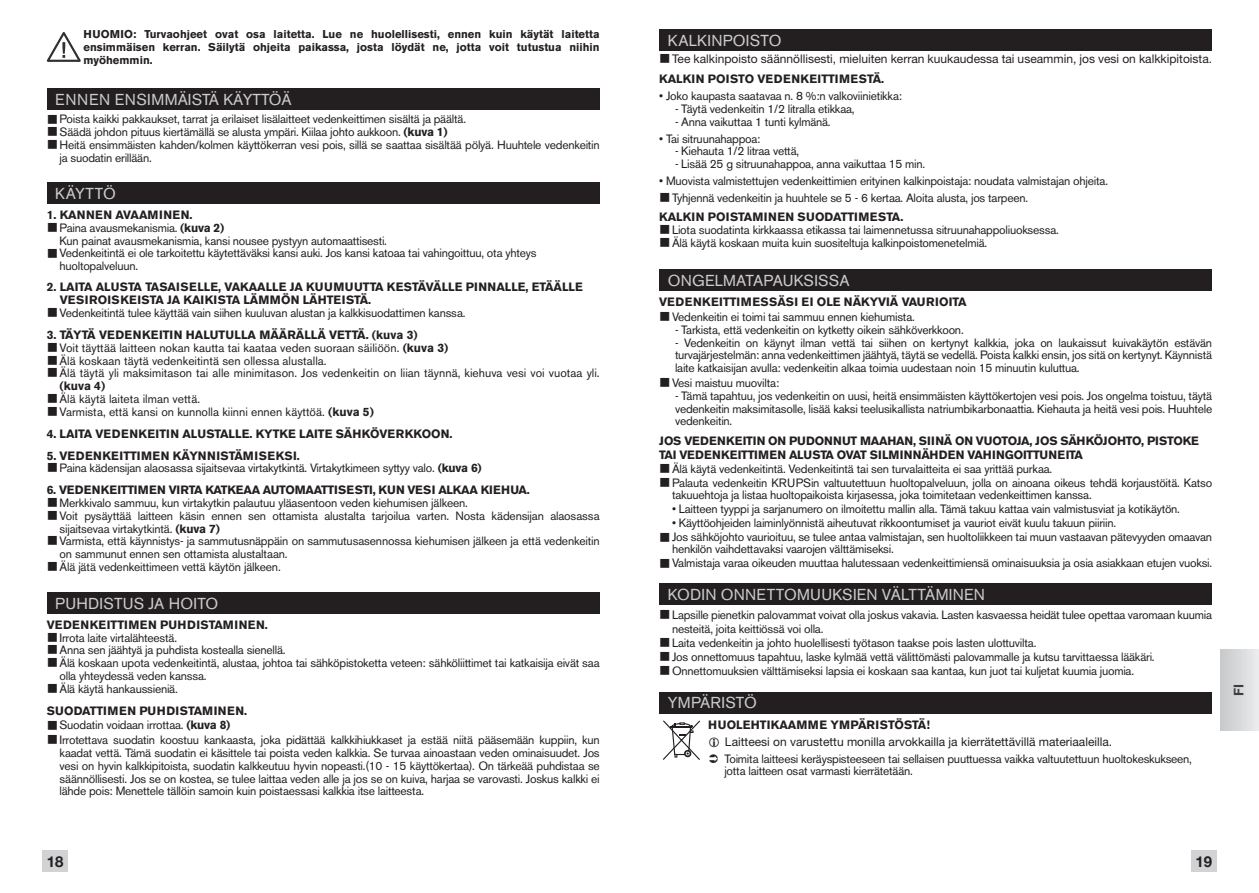
<style>
.page{position:relative;width:1259px;height:893px;background:#fff}
.page>*{position:absolute;margin:0;border:0;box-sizing:border-box;transform-origin:0 0}
.t1{font:15.75px "Akzidenz Grotesk BE";letter-spacing:.015em;color:#cbccce}
.t2{font:700 15px "Helvetica Neue";color:#231f20}
.t3{font:700 13.5px "Helvetica Neue";color:#3e3e3f}
.t4{font:12px/12.8px "Akzidenz Grotesk BE";letter-spacing:-.02em;color:#231f20}
.t5{font:12px/12.8px "Akzidenz Grotesk BE";color:#231f20}
.t6{font:700 12px/12.8px "Akzidenz Grotesk BE";color:#231f20}
.t7{font:700 12px/13.5px "Akzidenz Grotesk BE";letter-spacing:-.02em;color:#231f20}
.t8{font:12px "Helvetica Neue LT Std";color:#231f20}
.t9{font:700 12px "Akzidenz Grotesk BE";letter-spacing:.02em;color:#231f20}
.t10{font:700 12px "Akzidenz Grotesk BE";letter-spacing:.04em;color:#231f20}
.t11{font:700 11.25px/12.8px "Akzidenz Grotesk BE";color:#231f20;text-align:justify}
.s1{font-weight:700}
</style>
<div class="page">
<div style="left:1191px;top:851px;width:25px;height:21px;background:#d1d2d4"></div>
<div style="left:43px;top:851px;width:25px;height:21px;background:#d1d2d4"></div>
<div style="left:659px;top:30px;width:553px;height:21px;background:#231f20"></div>
<div style="left:659px;top:270px;width:553px;height:21px;background:#231f20"></div>
<div style="left:659px;top:584px;width:553px;height:21px;background:#231f20"></div>
<div style="left:659px;top:692px;width:553px;height:21px;background:#231f20"></div>
<svg style="left:663px;top:720px;width:37px;height:40px"></svg>
<svg style="left:46px;top:32px;width:35px;height:30px"></svg>
<div style="left:47px;top:88px;width:553px;height:21px;background:#231f20"></div>
<div style="left:47px;top:182px;width:553px;height:21px;background:#231f20"></div>
<div style="left:47px;top:593px;width:553px;height:21px;background:#231f20"></div>
<p class="t11" style="left:83px;top:28px;width:518px">HUOMIO: Turvaohjeet ovat osa laitetta. Lue ne huolellisesti, ennen kuin käytät laitetta ensimmäisen kerran. Säilytä ohjeita paikassa, josta löydät ne, jotta voit tutustua niihin myöhemmin.</p>
<h1 class="t1" style="left:55px;top:90px;width:238px">ENNEN ENSIMMÄISTÄ KÄYTTÖÄ</h1>
<p class="t4" style="left:60px;top:113px;width:541px">Poista kaikki pakkaukset, tarrat ja erilaiset lisälaitteet vedenkeittimen sisältä ja päältä.<br>Säädä johdon pituus kiertämällä se alusta ympäri. Kiilaa johto aukkoon. <span class="s1">(kuva 1)<br></span>Heitä ensimmäisten kahden/kolmen käyttökerran vesi pois, sillä se saattaa sisältää pölyä. Huuhtele vedenkeitin ja suodatin erillään.</p>
<h1 class="t1" style="left:55px;top:184px;width:62px">KÄYTTÖ</h1>
<p class="t4" style="left:60px;top:209px;width:478px;text-indent:-13px"><span class="s1">1. KANNEN AVAAMINEN.<br></span>Paina avausmekanismia. <span class="s1">(kuva 2)<br></span>Kun painat avausmekanismia, kansi nousee pystyyn automaattisesti.<br>Vedenkeitintä ei ole tarkoitettu käytettäväksi kansi auki. Jos kansi katoaa tai vahingoittuu, ota yhteys huoltopalveluun.</p>
<p class="t6" style="left:60px;top:281px;width:524px;text-indent:-13px">2. LAITA ALUSTA TASAISELLE, VAKAALLE JA KUUMUUTTA KESTÄVÄLLE PINNALLE, ETÄÄLLE<br>VESIROISKEISTA JA KAIKISTA LÄMMÖN LÄHTEISTÄ.</p>
<p class="t4" style="left:60px;top:306px;width:407px">Vedenkeitintä tulee käyttää vain siihen kuuluvan alustan ja kalkkisuodattimen kanssa.</p>
<p class="t5" style="left:60px;top:328px;width:541px;text-indent:-13px"><span class="s1">3. TÄYTÄ VEDENKEITIN HALUTULLA MÄÄRÄLLÄ VETTÄ. (kuva 3)<br></span>Voit täyttää laitteen nokan kautta tai kaataa veden suoraan säiliöön. <span class="s1">(kuva 3)<br></span>Älä koskaan täytä vedenkeitintä sen ollessa alustalla.<br>Älä täytä yli maksimitason tai alle minimitason. Jos vedenkeitin on liian täynnä, kiehuva vesi voi vuotaa yli.</p>
<p class="t6" style="left:60px;top:380px;width:47px">(kuva 4)</p>
<p class="t5" style="left:60px;top:392px;width:316px">Älä käytä laiteta ilman vettä.<br>Varmista, että kansi on kunnolla kiinni ennen käyttöä. <span class="s1">(kuva 5)</span></p>
<p class="t6" style="left:47px;top:427px;width:407px">4. LAITA VEDENKEITIN ALUSTALLE. KYTKE LAITE SÄHKÖVERKKOON.</p>
<p class="t4" style="left:60px;top:449px;width:424px;text-indent:-13px"><span class="s1">5. VEDENKEITTIMEN KÄYNNISTÄMISEKSI.<br></span>Paina kädensijan alaosassa sijaitsevaa virtakytkintä. Virtakytkimeen syttyy valo. <span class="s1">(kuva 6)</span></p>
<p class="t7" style="left:47px;top:483px;width:484px">6. VEDENKEITTIMEN VIRTA KATKEAA AUTOMAATTISESTI, KUN VESI ALKAA KIEHUA.</p>
<p class="t4" style="left:60px;top:496px;width:541px">Merkkivalo sammuu, kun virtakytkin palautuu yläasentoon veden kiehumisen jälkeen.<br>Voit pysäyttää laitteen käsin ennen sen ottamista alustalta tarjoilua varten. Nosta kädensijan alaosassa sijaitsevaa virtakytkintä. <span class="s1">(kuva 7)<br></span>Varmista, että käynnistys- ja sammutusnäppäin on sammutusasennossa kiehumisen jälkeen ja että vedenkeitin on sammunut ennen sen ottamista alustaltaan.<br>Älä jätä vedenkeittimeen vettä käytön jälkeen.</p>
<h1 class="t1" style="left:55px;top:594px;width:165px">PUHDISTUS JA HOITO</h1>
<p class="t10" style="left:47px;top:618px;width:223px">VEDENKEITTIMEN PUHDISTAMINEN.</p>
<p class="t4" style="left:60px;top:631px;width:542px">Irrota laite virtalähteestä.<br>Anna sen jäähtyä ja puhdista kostealla sienellä.<br>Älä koskaan upota vedenkeitintä, alustaa, johtoa tai sähköpistoketta veteen: sähköliittimet tai katkaisija eivät saa olla yhteydessä veden kanssa.<br>Älä käytä hankaussieniä.</p>
<p class="t4" style="left:60px;top:703px;width:542px;line-height:14.9px;text-indent:-13px"><span class="s1">SUODATTIMEN PUHDISTAMINEN.<br></span>Suodatin voidaan irrottaa. <span class="s1">(kuva 8)<br></span>Irrotettava suodatin koostuu kankaasta, joka pidättää kalkkihiukkaset ja estää niitä pääsemään kuppiin, kun</p>
<p class="t4" style="left:60px;top:746px;width:542px;text-align:justify">kaadat vettä. Tämä suodatin ei käsittele tai poista veden kalkkia. Se turvaa ainoastaan veden ominaisuudet. Jos vesi on hyvin kalkkipitoista, suodatin kalkkeutuu hyvin nopeasti.(10 - 15 käyttökertaa). On tärkeää puhdistaa se säännöllisesti. Jos se on kostea, se tulee laittaa veden alle ja jos se on kuiva, harjaa se varovasti. Joskus kalkki ei lähde pois: Menettele tällöin samoin kuin poistaessasi kalkkia itse laitteesta.</p>
<h1 class="t1" style="left:668px;top:31px;width:115px">KALKINPOISTO</h1>
<p class="t8" style="left:672px;top:51px;width:541px">Tee kalkinpoisto säännöllisesti, mieluiten kerran kuukaudessa tai useammin, jos vesi on kalkkipitoista.</p>
<p class="t9" style="left:659px;top:72px;width:226px">KALKIN POISTO VEDENKEITTIMESTÄ.</p>
<p class="t4" style="left:659px;top:89px;width:244px">• Joko kaupasta saatavaa n. 8 %:n valkoviinietikka:</p>
<p class="t4" style="left:675px;top:102px;width:181px">- Täytä vedenkeitin 1/2 litralla etikkaa,</p>
<p class="t4" style="left:675px;top:115px;width:157px">- Anna vaikuttaa 1 tunti kylmänä.</p>
<p class="t4" style="left:659px;top:132px;width:103px">• Tai sitruunahappoa:</p>
<p class="t4" style="left:675px;top:145px;width:126px">- Kiehauta 1/2 litraa vettä,</p>
<p class="t4" style="left:675px;top:157px;width:252px">- Lisää 25 g sitruunahappoa, anna vaikuttaa 15 min.</p>
<p class="t4" style="left:672px;top:172px;width:437px;line-height:17.1px;text-indent:-13px">• Muovista valmistettujen vedenkeittimien erityinen kalkinpoistaja: noudata valmistajan ohjeita.<br>Tyhjennä vedenkeitin ja huuhtele se 5 - 6 kertaa. Aloita alusta, jos tarpeen.</p>
<p class="t6" style="left:659px;top:211px;width:246px">KALKIN POISTAMINEN SUODATTIMESTA.</p>
<p class="t4" style="left:672px;top:223px;width:388px">Liota suodatinta kirkkaassa etikassa tai laimennetussa sitruunahappoliuoksessa.<br>Älä käytä koskaan muita kuin suositeltuja kalkinpoistomenetelmiä.</p>
<h1 class="t1" style="left:668px;top:271px;width:183px">ONGELMATAPAUKSISSA</h1>
<p class="t6" style="left:659px;top:296px;width:309px">VEDENKEITTIMESSÄSI EI OLE NÄKYVIÄ VAURIOITA</p>
<p class="t4" style="left:672px;top:311px;width:244px">Vedenkeitin ei toimi tai sammuu ennen kiehumista.</p>
<p class="t4" style="left:675px;top:323px;width:290px">- Tarkista, että vedenkeitin on kytketty oikein sähköverkkoon.</p>
<p class="t4" style="left:675px;top:336px;width:539px;text-align:justify">- Vedenkeitin on käynyt ilman vettä tai siihen on kertynyt kalkkia, joka on laukaissut kuivakäytön estävän turvajärjestelmän: anna vedenkeittimen jäähtyä, täytä se vedellä. Poista kalkki ensin, jos sitä on kertynyt. Käynnistä laite katkaisijan avulla: vedenkeitin alkaa toimia uudestaan noin 15 minuutin kuluttua.</p>
<p class="t4" style="left:672px;top:377px;width:109px">Vesi maistuu muovilta:</p>
<p class="t4" style="left:675px;top:389px;width:539px;text-align:justify">- Tämä tapahtuu, jos vedenkeitin on uusi, heitä ensimmäisten käyttökertojen vesi pois. Jos ongelma toistuu, täytä vedenkeitin maksimitasolle, lisää kaksi teelusikallista natriumbikarbonaattia. Kiehauta ja heitä vesi pois. Huuhtele vedenkeitin.</p>
<p class="t7" style="left:659px;top:434px;width:541px">JOS VEDENKEITIN ON PUDONNUT MAAHAN, SIINÄ ON VUOTOJA, JOS SÄHKÖJOHTO, PISTOKE<br>TAI VEDENKEITTIMEN ALUSTA OVAT SILMINNÄHDEN VAHINGOITTUNEITA</p>
<p class="t4" style="left:672px;top:462px;width:541px;line-height:14.1px">Älä käytä vedenkeitintä. Vedenkeitintä tai sen turvalaitteita ei saa yrittää purkaa.<br>Palauta vedenkeitin KRUPSin valtuutettuun huoltopalveluun, jolla on ainoana oikeus tehdä korjaustöitä. Katso</p>
<p class="t4" style="left:672px;top:488px;width:421px">takuuehtoja ja listaa huoltopaikoista kirjasessa, joka toimitetaan vedenkeittimen kanssa.</p>
<p class="t4" style="left:672px;top:503px;width:509px">• Laitteen tyyppi ja sarjanumero on ilmoitettu mallin alla. Tämä takuu kattaa vain valmistusviat ja kotikäytön.</p>
<p class="t4" style="left:672px;top:516px;width:542px;line-height:14.1px">• Käyttöohjeiden laiminlyönnistä aiheutuvat rikkoontumiset ja vauriot eivät kuulu takuun piiriin.<br>Jos sähköjohto vaurioituu, se tulee antaa valmistajan, sen huoltoliikkeen tai muun vastaavan pätevyyden omaavan</p>
<p class="t4" style="left:672px;top:542px;width:542px;line-height:14.1px">henkilön vaihdettavaksi vaarojen välttämiseksi.<br>Valmistaja varaa oikeuden muuttaa halutessaan vedenkeittimiensä ominaisuuksia ja osia asiakkaan etujen vuoksi.</p>
<h1 class="t1" style="left:668px;top:585px;width:319px">KODIN ONNETTOMUUKSIEN VÄLTTÄMINEN</h1>
<p class="t4" style="left:672px;top:607px;width:541px;line-height:14.1px">Lapsille pienetkin palovammat voivat olla joskus vakavia. Lasten kasvaessa heidät tulee opettaa varomaan kuumia nesteitä, joita keittiössä voi olla.<br>Laita vedenkeitin ja johto huolellisesti työtason taakse pois lasten ulottuvilta.<br>Jos onnettomuus tapahtuu, laske kylmää vettä välittömästi palovammalle ja kutsu tarvittaessa lääkäri.<br>Onnettomuuksien välttämiseksi lapsia ei koskaan saa kantaa, kun juot tai kuljetat kuumia juomia.</p>
<h1 class="t1" style="left:668px;top:693px;width:91px">YMPÄRISTÖ</h1>
<p class="t6" style="left:708px;top:718px;width:223px">HUOLEHTIKAAMME YMPÄRISTÖSTÄ!</p>
<p class="t8" style="left:725px;top:734px;width:389px">Laitteesi on varustettu monilla arvokkailla ja kierrätettävillä materiaaleilla.</p>
<p class="t4" style="left:724px;top:752px;width:469px">Toimita laitteesi keräyspisteeseen tai sellaisen puuttuessa vaikka valtuutettuun huoltokeskukseen, jotta laitteen osat varmasti kierrätetään.</p>
<p class="t3" style="left:1228px;top:696px;width:13px;rotate:-90deg">FI</p>
<p class="t2" style="left:47px;top:850px;width:18px">18</p>
<p class="t2" style="left:1195px;top:850px;width:18px">19</p>
</div>
